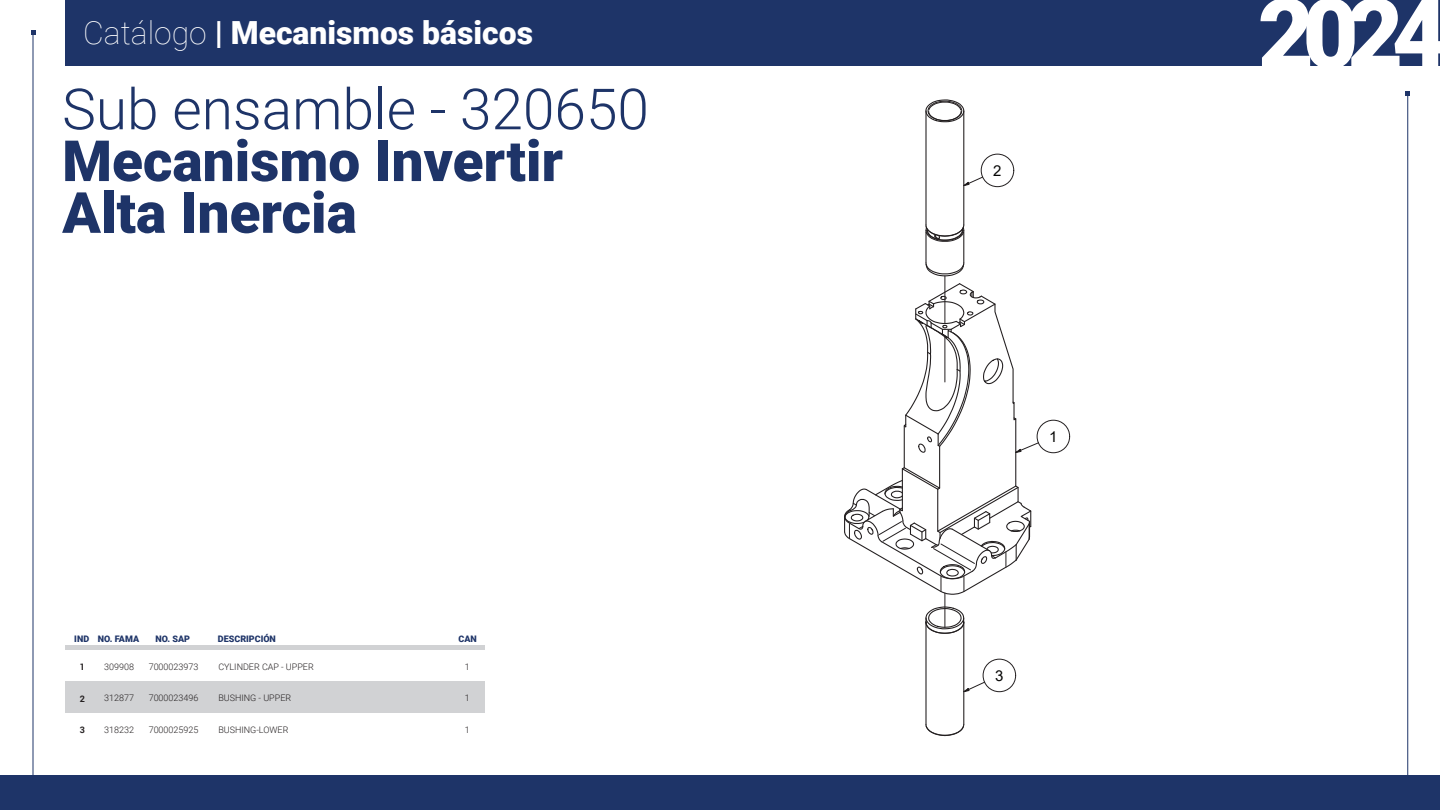
<style>
.page{position:relative;width:1440px;height:810px;background:#fff}
.page>*{position:absolute;margin:0;border:0;box-sizing:border-box;transform-origin:0 0}
.t1{font:900 97.12px "Roboto";color:#fff}
.t2{font:900 56.85px/51.8px "Roboto";color:#1e3468}
.t3{font:300 56.85px "Roboto";color:#1e3468}
.t4{font:900 31.88px "Roboto";color:#fff}
.t5{font:15px "Arial";color:#050504}
.t6{font:300 9px "Roboto";color:#231f20}
.t7{font:900 9px "Roboto";color:#1e3468}
.t8{font:700 9px "Roboto";color:#231f20}
.s1{font-weight:100}
</style>
<div class="page">
<hr style="left:65px;top:646px;width:420px;height:4px;background:#d1d2d4">
<div style="left:65px;top:682px;width:420px;height:31px;background:#d1d2d4"></div>
<div style="left:65px;top:0;width:1375px;height:66px;background:#1e3468"></div>
<div style="left:0;top:776px;width:1440px;height:34px;background:#1e3468"></div>
<hr style="left:945px;top:593px;width:1px;height:34px;background:#231f20">
<hr style="left:963px;top:111px;width:1px;height:114px;background:#231f20">
<hr style="left:925px;top:111px;width:2px;height:114px;background:#231f20">
<svg style="left:925px;top:224px;width:40px;height:18px"></svg>
<hr style="left:963px;top:231px;width:1px;height:32px;background:#231f20">
<hr style="left:925px;top:231px;width:2px;height:32px;background:#231f20">
<svg style="left:925px;top:99px;width:40px;height:24px"></svg>
<svg style="left:925px;top:723px;width:40px;height:14px"></svg>
<hr style="left:963px;top:622px;width:1px;height:102px;background:#231f20">
<hr style="left:925px;top:622px;width:2px;height:102px;background:#231f20">
<svg style="left:925px;top:606px;width:40px;height:28px"></svg>
<svg style="left:963px;top:176px;width:20px;height:11px"></svg>
<div style="left:981px;top:154px;width:33px;height:33px;border:1px solid #231f20;border-radius:50%"></div>
<svg style="left:844px;top:262px;width:195px;height:333px"></svg>
<div style="left:1037px;top:420px;width:33px;height:33px;border:1px solid #231f20;border-radius:50%"></div>
<svg style="left:963px;top:681px;width:22px;height:12px"></svg>
<div style="left:983px;top:659px;width:33px;height:33px;border:1px solid #231f20;border-radius:50%"></div>
<hr style="left:33px;top:32px;width:1px;height:756px;background:#1e3468">
<svg style="left:31px;top:30px;width:4px;height:5px"></svg>
<hr style="left:1407px;top:93px;width:1px;height:712px;background:#1e3468">
<svg style="left:1405px;top:91px;width:5px;height:5px"></svg>
<h3 class="t4" style="left:83px;top:10px;width:451px"><span class="s1">Catálogo</span> | Mecanismos básicos</h3>
<h2 class="t3" style="left:62px;top:69px;width:588px">Sub ensamble - 320650</h2>
<h2 class="t2" style="left:62px;top:133px;width:502px">Mecanismo Invertir<br>Alta Inercia</h2>
<p class="t7" style="left:74px;top:633px;width:66px">IND NO. FAMA</p>
<p class="t8" style="left:80px;top:660px;width:7px">1</p>
<p class="t8" style="left:80px;top:692px;width:7px">2</p>
<p class="t8" style="left:80px;top:723px;width:7px">3</p>
<p class="t6" style="left:104px;top:660px;width:31px">309908</p>
<p class="t6" style="left:104px;top:692px;width:31px">312877</p>
<p class="t6" style="left:104px;top:723px;width:31px">318232</p>
<p class="t7" style="left:156px;top:633px;width:36px">NO. SAP</p>
<p class="t7" style="left:218px;top:633px;width:59px">DESCRIPCIÓN</p>
<p class="t7" style="left:458px;top:633px;width:20px">CAN</p>
<p class="t6" style="left:149px;top:660px;width:51px">7000023973</p>
<p class="t6" style="left:149px;top:692px;width:51px">7000023496</p>
<p class="t6" style="left:149px;top:723px;width:51px">7000025925</p>
<p class="t6" style="left:218px;top:660px;width:97px">CYLINDER CAP - UPPER</p>
<p class="t6" style="left:218px;top:692px;width:74px">BUSHING - UPPER</p>
<p class="t6" style="left:218px;top:723px;width:72px">BUSHING-LOWER</p>
<p class="t6" style="left:465px;top:660px;width:6px">1</p>
<p class="t6" style="left:465px;top:692px;width:6px">1</p>
<p class="t6" style="left:465px;top:723px;width:6px">1</p>
<h3 class="t5" style="left:993px;top:160px;width:10px">2</h3>
<h3 class="t5" style="left:1049px;top:426px;width:10px">1</h3>
<h3 class="t5" style="left:995px;top:665px;width:10px">3</h3>
<h1 class="t1" style="left:1258px;top:-34px;width:192px">2024</h1>
</div>
